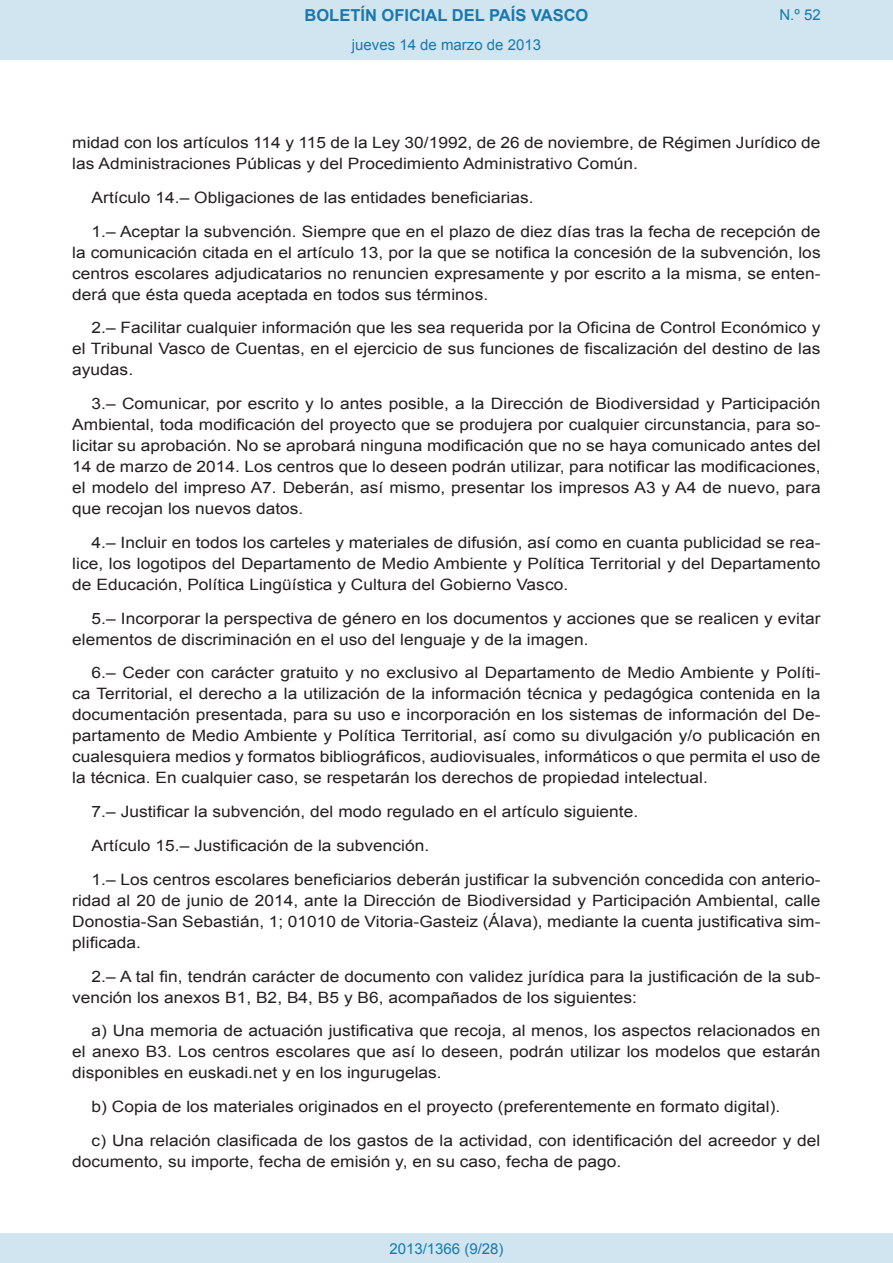
<style>
.page{position:relative;width:893px;height:1263px;background:#fff}
.page>*{position:absolute;margin:0;border:0;box-sizing:border-box;transform-origin:0 0}
.t1{font:700 16.5px "Arial";color:#1879ad}
.BOPVDetalle{font:15.6px/21px "Arial";color:#231f20;text-align:justify;scale:1.11 1}
.Paginacion_Centro{font:15px "Arial";color:#1879ad}
</style>
<div class="page">
<div style="left:0;top:0;width:893px;height:60px;background:#d0e5f0"></div>
<div style="left:0;top:1233px;width:893px;height:30px;background:#d0e5f0"></div>
<p class="t1" style="left:305px;top:4px;width:285px">BOLETÍN OFICIAL DEL PAÍS VASCO</p>
<p class="Paginacion_Centro" style="left:352px;top:35px;width:191px">jueves 14 de marzo de 2013</p>
<p class="Paginacion_Centro" style="left:779px;top:5px;width:43px">N.º 52</p>
<p class="BOPVDetalle" style="left:72px;top:132px;width:676px">midad con los artículos 114 y 115 de la Ley 30/1992, de 26 de noviembre, de Régimen Jurídico de las Administraciones Públicas y del Procedimiento Administrativo Común.</p>
<p class="BOPVDetalle" style="left:92px;top:187px;width:400px">Artículo 14.– Obligaciones de las entidades beneficiarias.</p>
<p class="BOPVDetalle" style="left:72px;top:221px;width:676px;text-indent:19px">1.– Aceptar la subvención. Siempre que en el plazo de diez días tras la fecha de recepción de la comunicación citada en el artículo 13, por la que se notifica la concesión de la subvención, los centros escolares adjudicatarios no renuncien expresamente y por escrito a la misma, se enten&shy;derá que ésta queda aceptada en todos sus términos.</p>
<p class="BOPVDetalle" style="left:72px;top:318px;width:675px;text-indent:19px">2.– Facilitar cualquier información que les sea requerida por la Oficina de Control Económico y el Tribunal Vasco de Cuentas, en el ejercicio de sus funciones de fiscalización del destino de las ayudas.</p>
<p class="BOPVDetalle" style="left:72px;top:393px;width:676px;text-indent:19px">3.– Comunicar, por escrito y lo antes posible, a la Dirección de Biodiversidad y Participación Ambiental, toda modificación del proyecto que se produjera por cualquier circunstancia, para so&shy;licitar su aprobación. No se aprobará ninguna modificación que no se haya comunicado antes del 14 de marzo de 2014. Los centros que lo deseen podrán utilizar, para notificar las modificaciones, el modelo del impreso A7. Deberán, así mismo, presentar los impresos A3 y A4 de nuevo, para que recojan los nuevos datos.</p>
<p class="BOPVDetalle" style="left:72px;top:532px;width:676px;text-indent:19px">4.– Incluir en todos los carteles y materiales de difusión, así como en cuanta publicidad se rea&shy;lice, los logotipos del Departamento de Medio Ambiente y Política Territorial y del Departamento de Educación, Política Lingüística y Cultura del Gobierno Vasco.</p>
<p class="BOPVDetalle" style="left:72px;top:608px;width:675px;text-indent:19px">5.– Incorporar la perspectiva de género en los documentos y acciones que se realicen y evitar elementos de discriminación en el uso del lenguaje y de la imagen.</p>
<p class="BOPVDetalle" style="left:72px;top:663px;width:676px;text-indent:19px">6.– Ceder con carácter gratuito y no exclusivo al Departamento de Medio Ambiente y Políti&shy;ca Territorial, el derecho a la utilización de la información técnica y pedagógica contenida en la documentación presentada, para su uso e incorporación en los sistemas de información del De&shy;partamento de Medio Ambiente y Política Territorial, así como su divulgación y/o publicación en cualesquiera medios y formatos bibliográficos, audiovisuales, informáticos o que permita el uso de la técnica. En cualquier caso, se respetarán los derechos de propiedad intelectual.</p>
<p class="BOPVDetalle" style="left:92px;top:801px;width:494px">7.– Justificar la subvención, del modo regulado en el artículo siguiente.</p>
<p class="BOPVDetalle" style="left:92px;top:835px;width:306px">Artículo 15.– Justificación de la subvención.</p>
<p class="BOPVDetalle" style="left:72px;top:869px;width:676px;text-indent:19px">1.– Los centros escolares beneficiarios deberán justificar la subvención concedida con anterio&shy;ridad al 20 de junio de 2014, ante la Dirección de Biodiversidad y Participación Ambiental, calle Donostia-San Sebastián, 1; 01010 de Vitoria-Gasteiz (Álava), mediante la cuenta justificativa sim&shy;plificada.</p>
<p class="BOPVDetalle" style="left:72px;top:966px;width:676px;text-indent:19px">2.– A tal fin, tendrán carácter de documento con validez jurídica para la justificación de la sub&shy;vención los anexos B1, B2, B4, B5 y B6, acompañados de los siguientes:</p>
<p class="BOPVDetalle" style="left:72px;top:1020px;width:676px;text-indent:19px">a) Una memoria de actuación justificativa que recoja, al menos, los aspectos relacionados en el anexo B3. Los centros escolares que así lo deseen, podrán utilizar los modelos que estarán disponibles en euskadi.net y en los ingurugelas.</p>
<p class="BOPVDetalle" style="left:92px;top:1096px;width:622px">b) Copia de los materiales originados en el proyecto (preferentemente en formato digital).</p>
<p class="BOPVDetalle" style="left:72px;top:1130px;width:675px;text-indent:19px">c) Una relación clasificada de los gastos de la actividad, con identificación del acreedor y del documento, su importe, fecha de emisión y, en su caso, fecha de pago.</p>
<p class="Paginacion_Centro" style="left:389px;top:1238px;width:116px">2013/1366 (9/28)</p>
</div>
